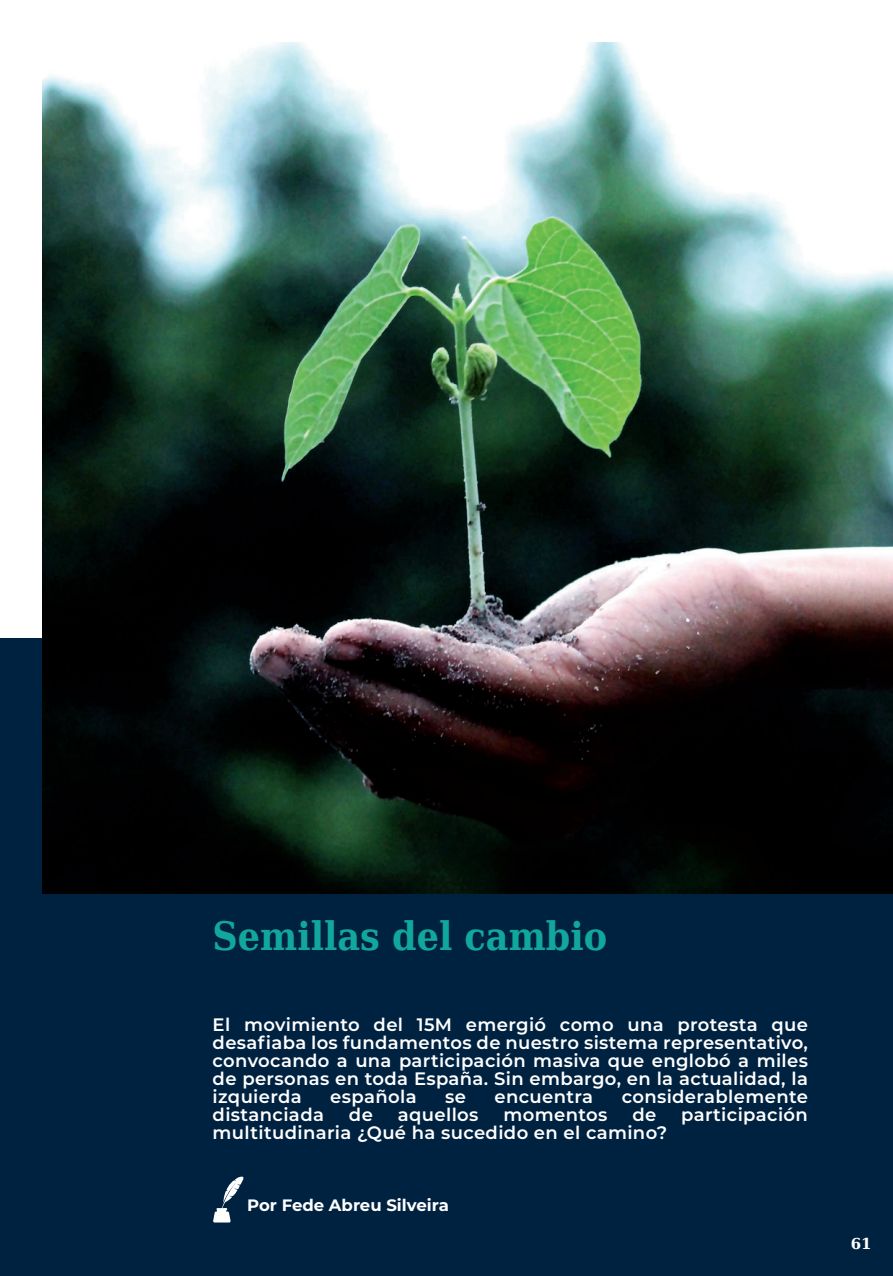
<style>
.page{position:relative;width:893px;height:1276px;background:#fff}
.page>*{position:absolute;margin:0;border:0;box-sizing:border-box;transform-origin:0 0}
.t1{font:700 39px "DejaVu Serif";color:#12a79d;scale:.9 1}
.t2{font:600 18px/18px "Montserrat";letter-spacing:.02em;color:#fff;text-align:justify}
.t3{font:700 16.5px "Montserrat";color:#fff}
.t4{font:700 15px "DejaVu Serif";color:#fff}
</style>
<div class="page">
<div style="left:0;top:638px;width:893px;height:638px;background:#002241"></div>
<svg style="left:213px;top:1176px;width:31px;height:46px"></svg>
<img style="left:43px;top:43px;width:850px;height:850px">
<h1 class="t1" style="left:213px;top:905px;width:440px">Semillas del cambio</h1>
<p class="t2" style="left:213px;top:1015px;width:597px">El movimiento del 15M emergió como una protesta que desafiaba los fundamentos de nuestro sistema representativo, convocando a una participación masiva que englobó a miles de personas en toda España. Sin embargo, en la actualidad, la izquierda</p>
<p class="t2" style="left:330px;top:1087px;width:88px">española</p>
<p class="t2" style="left:445px;top:1087px;width:22px">se</p>
<p class="t2" style="left:494px;top:1087px;width:100px">encuentra</p>
<p class="t2" style="left:622px;top:1087px;width:188px">considerablemente</p>
<p class="t2" style="left:213px;top:1105px;width:113px">distanciada</p>
<p class="t2" style="left:349px;top:1105px;width:25px">de</p>
<p class="t2" style="left:398px;top:1105px;width:82px">aquellos</p>
<p class="t2" style="left:503px;top:1105px;width:105px">momentos</p>
<p class="t2" style="left:632px;top:1105px;width:25px">de</p>
<p class="t2" style="left:681px;top:1105px;width:128px">participación</p>
<p class="t2" style="left:213px;top:1123px;width:456px">multitudinaria ¿Qué ha sucedido en el camino?</p>
<p class="t3" style="left:247px;top:1193px;width:203px">Por Fede Abreu Silveira</p>
<p class="t4" style="left:851px;top:1231px;width:22px">61</p>
</div>
